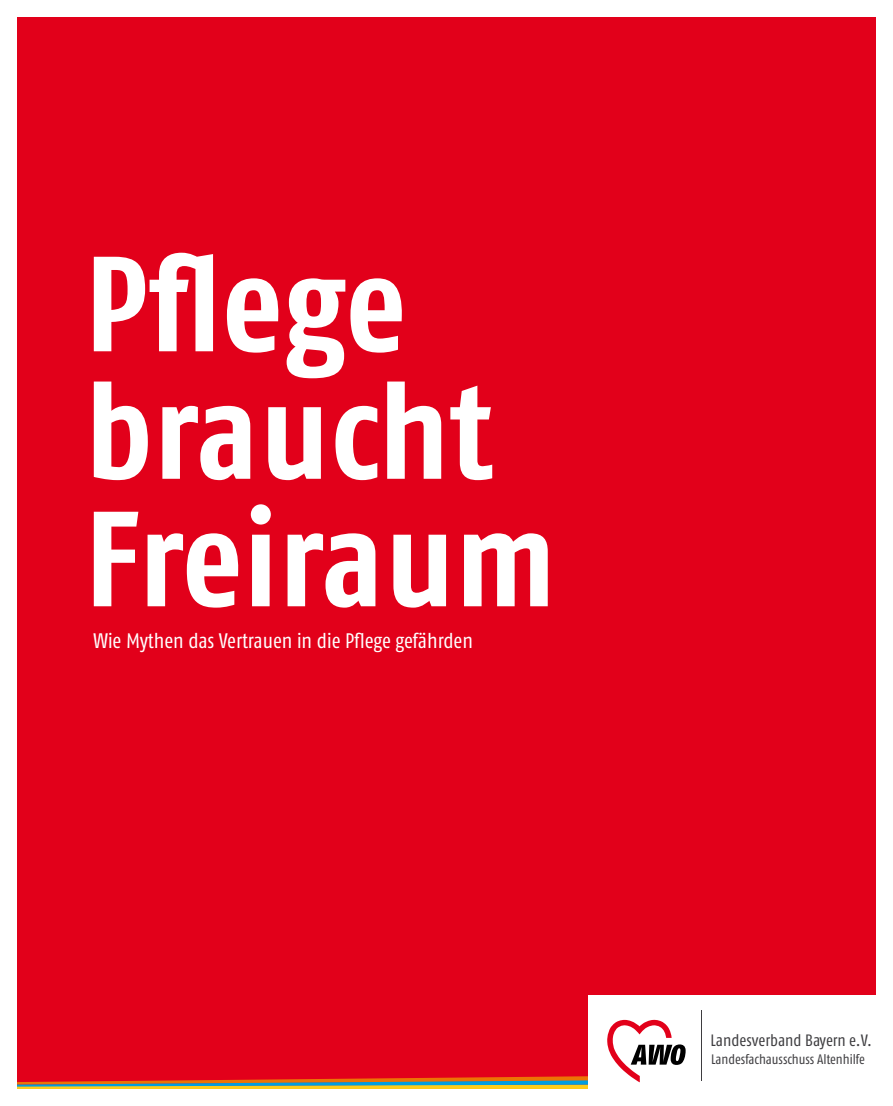
<style>
.page{position:relative;width:893px;height:1106px;background:#fff}
.page>*{position:absolute;margin:0;border:0;box-sizing:border-box;transform-origin:0 0}
.t1{font:700 135px/127.5px "Fago Co";letter-spacing:.005em;color:#fff}
.t2{font:21px "Fago Co Regular Tf";letter-spacing:-.005em;color:#fff}
.t3{font:16.5px "Fago Co";color:#3e3d40}
.t4{font:13.65px "Fago Co";letter-spacing:-.005em;color:#3e3d40}
</style>
<div class="page">
<div style="left:17px;top:17px;width:859px;height:1072px;background:#e2001a"></div>
<svg style="left:17px;top:1076px;width:572px;height:13px"></svg>
<div style="left:589px;top:995px;width:304px;height:111px;background:#fff"></div>
<svg style="left:607px;top:1019px;width:79px;height:63px"></svg>
<hr style="left:701px;top:1010px;width:1px;height:71px;background:#3e3d40">
<h1 class="t1" style="left:85px;top:238px;width:472px">Pflege braucht<br>Freiraum</h1>
<p class="t2" style="left:94px;top:628px;width:381px">Wie Mythen das Vertrauen in die Pflege gefährden</p>
<p class="t3" style="left:711px;top:1031px;width:163px">Landesverband Bayern e.V.</p>
<p class="t4" style="left:711px;top:1051px;width:155px">Landesfachausschuss Altenhilfe</p>
</div>
